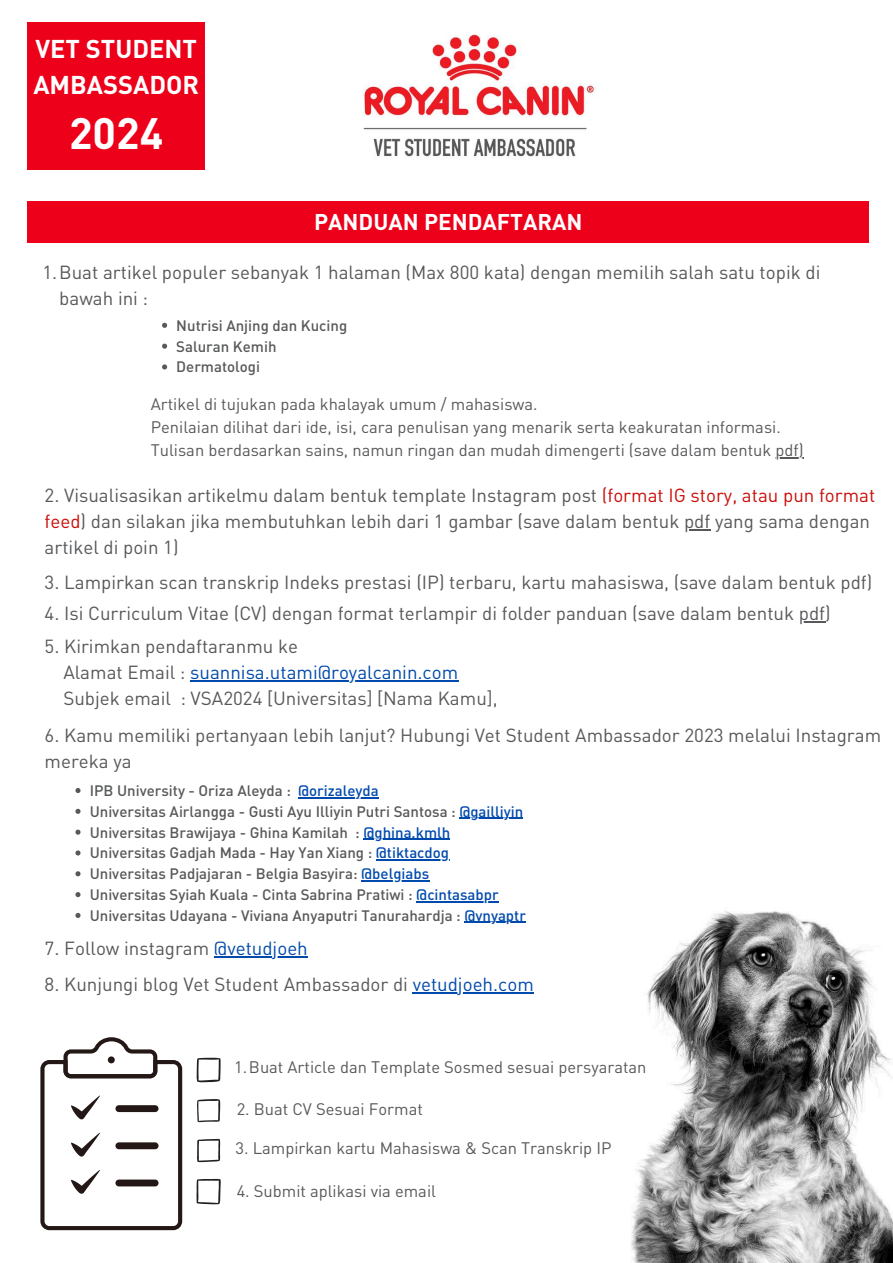
<style>
.page{position:relative;width:893px;height:1263px;background:#fff}
.page>*{position:absolute;margin:0;border:0;box-sizing:border-box;transform-origin:0 0}
.t1{font:700 43.42px "DIN Pro";color:#fff}
.t2{font:700 25.42px/35.4px "DIN Pro";color:#fff}
.t3{font:700 22.5px "DIN Pro";color:#fff}
.t4{font:18.75px/25.9px "DIN Pro";color:#57585a}
.t5{font:16.5px/23.1px "DIN Pro";color:#57585a}
.t6{font:500 15px/20.9px "DIN Pro";color:#57585a}
.s1{color:#ca0e09}
.s2{color:#004aad}
</style>
<div class="page">
<img style="left:363px;top:34px;width:234px;height:123px">
<div style="left:28px;top:201px;width:841px;height:41px;background:#ec001a"></div>
<div style="left:27px;top:22px;width:178px;height:147px;background:#ec001a"></div>
<img style="left:522px;top:911px;width:371px;height:352px">
<svg style="left:196px;top:1179px;width:25px;height:25px"></svg>
<svg style="left:197px;top:1139px;width:23px;height:23px"></svg>
<svg style="left:197px;top:1058px;width:24px;height:24px"></svg>
<svg style="left:197px;top:1099px;width:23px;height:23px"></svg>
<svg style="left:40px;top:1037px;width:142px;height:193px"></svg>
<div style="left:115px;top:1179px;width:43px;height:7px;background:#231815;border-radius:3px"></div>
<svg style="left:162px;top:323px;width:5px;height:5px"></svg>
<svg style="left:162px;top:344px;width:5px;height:5px"></svg>
<svg style="left:162px;top:364px;width:5px;height:5px"></svg>
<hr style="left:775px;top:457px;width:28px;height:2px;background:#57585a">
<hr style="left:799px;top:621px;width:26px;height:2px;background:#57585a">
<hr style="left:190px;top:680px;width:268px;height:2px;background:#004aad">
<svg style="left:75px;top:788px;width:6px;height:5px"></svg>
<hr style="left:298px;top:797px;width:81px;height:1px;background:#004aad">
<svg style="left:75px;top:809px;width:6px;height:5px"></svg>
<hr style="left:459px;top:818px;width:64px;height:1px;background:#004aad">
<svg style="left:75px;top:830px;width:6px;height:5px"></svg>
<hr style="left:363px;top:839px;width:87px;height:1px;background:#004aad">
<svg style="left:75px;top:850px;width:6px;height:5px"></svg>
<hr style="left:376px;top:859px;width:73px;height:1px;background:#004aad">
<svg style="left:75px;top:871px;width:6px;height:5px"></svg>
<hr style="left:361px;top:880px;width:68px;height:1px;background:#004aad">
<svg style="left:75px;top:892px;width:6px;height:5px"></svg>
<hr style="left:416px;top:901px;width:83px;height:1px;background:#004aad">
<svg style="left:75px;top:913px;width:6px;height:5px"></svg>
<hr style="left:464px;top:922px;width:62px;height:1px;background:#004aad">
<hr style="left:214px;top:956px;width:94px;height:2px;background:#004aad">
<hr style="left:413px;top:992px;width:121px;height:1px;background:#004aad">
<hr style="left:684px;top:529px;width:26px;height:2px;background:#57585a">
<h2 class="t2" style="left:33px;top:30px;width:167px">VET STUDENT<br>AMBASSADOR</h2>
<h1 class="t1" style="left:69px;top:105px;width:96px">2024</h1>
<p class="t3" style="left:314px;top:207px;width:270px">PANDUAN PENDAFTARAN</p>
<p class="t4" style="left:59px;top:259px;width:762px;text-indent:-17px">1.Buat artikel populer sebanyak 1 halaman (Max 800 kata) dengan memilih salah satu topik di bawah ini :</p>
<p class="t6" style="left:176px;top:314px;width:172px">Nutrisi Anjing dan Kucing<br>Saluran Kemih<br>Dermatologi</p>
<p class="t5" style="left:151px;top:392px;width:654px">Artikel di tujukan pada khalayak umum / mahasiswa.<br>Penilaian dilihat dari ide, isi, cara penulisan yang menarik serta keakuratan informasi.<br>Tulisan berdasarkan sains, namun ringan dan mudah dimengerti (save dalam bentuk pdf)</p>
<p class="t4" style="left:45px;top:482px;width:832px">2. Visualisasikan artikelmu dalam bentuk template Instagram post <span class="s1">(format IG story, atau pun format feed</span>) dan silakan jika membutuhkan lebih dari 1 gambar (save dalam bentuk pdf yang sama dengan artikel di poin 1)</p>
<p class="t4" style="left:45px;top:569px;width:829px">3. Lampirkan scan transkrip Indeks prestasi (IP) terbaru, kartu mahasiswa, (save dalam bentuk pdf)</p>
<p class="t4" style="left:45px;top:600px;width:787px">4. Isi Curriculum Vitae (CV) dengan format terlampir di folder panduan (save dalam bentuk pdf)</p>
<p class="t4" style="left:63px;top:633px;width:436px;text-indent:-19px">5. Kirimkan pendaftaranmu ke<br>Alamat Email : <span class="s2">suannisa.utami@royalcanin.com<br></span>Subjek email : VSA2024 [Universitas] [Nama Kamu],</p>
<p class="t4" style="left:45px;top:722px;width:838px">6. Kamu memiliki pertanyaan lebih lanjut? Hubungi Vet Student Ambassador 2023 melalui Instagram mereka ya</p>
<p class="t6" style="left:90px;top:779px;width:438px">IPB University - Oriza Aleyda : <span class="s2">@orizaleyda<br></span>Universitas Airlangga - Gusti Ayu Illiyin Putri Santosa : <span class="s2">@gailliyin </span>Universitas Brawijaya - Ghina Kamilah : <span class="s2">@ghina.kmlh </span>Universitas Gadjah Mada - Hay Yan Xiang : <span class="s2">@tiktacdog </span>Universitas Padjajaran - Belgia Basyira: <span class="s2">@belgiabs<br></span>Universitas Syiah Kuala - Cinta Sabrina Pratiwi : <span class="s2">@cintasabpr </span>Universitas Udayana - Viviana Anyaputri Tanurahardja : <span class="s2">@vnyaptr</span></p>
<p class="t4" style="left:45px;top:935px;width:265px">7. Follow instagram <span class="s2">@vetudjoeh</span></p>
<p class="t4" style="left:45px;top:971px;width:490px">8. Kunjungi blog Vet Student Ambassador di <span class="s2">vetudjoeh.com</span></p>
<p class="t5" style="left:234px;top:1055px;width:414px">1.Buat Article dan Template Sosmed sesuai persyaratan</p>
<p class="t5" style="left:237px;top:1097px;width:188px">2. Buat CV Sesuai Format</p>
<p class="t5" style="left:235px;top:1136px;width:377px">3. Lampirkan kartu Mahasiswa &amp; Scan Transkrip IP</p>
<p class="t5" style="left:237px;top:1179px;width:201px">4. Submit aplikasi via email</p>
</div>
